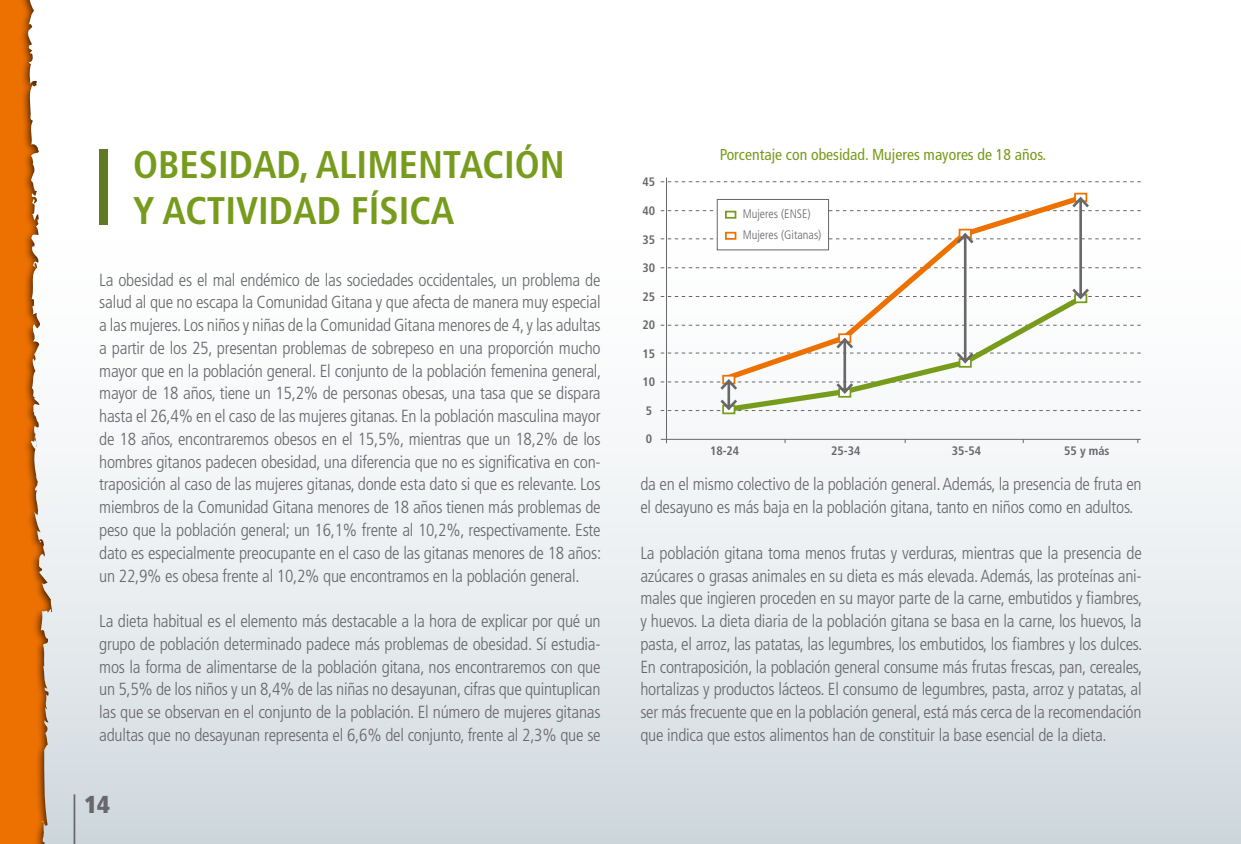
<style>
.page{position:relative;width:1241px;height:844px;background:#fff}
.page>*{position:absolute;margin:0;border:0;box-sizing:border-box;transform-origin:0 0}
.t1{font:700 condensed 38.5px "Frutiger";color:#779c1d}
.t2{font:900 condensed 24.5px "Frutiger";color:#68676c}
.t3{font:300 condensed 17.5px/22.8px "Frutiger";letter-spacing:-.015em;color:#68676c;text-align:justify}
.t4{font:condensed 15.75px "Frutiger";color:#779c1d}
.t5{font:700 condensed 12.25px "Frutiger";color:#68676c}
.t6{font:300 condensed 12.25px/21px "Frutiger";color:#68676c}
</style>
<div class="page">
<div style="left:0;top:240px;width:1240px;height:603px;background:linear-gradient(to bottom,#fff,#d2dbdf)"></div>
<hr style="left:74px;top:794px;width:1px;height:49px;background:#68676c">
<div style="left:99px;top:149px;width:9px;height:75px;background:#617825"></div>
<div style="left:0;top:0;width:53px;height:843px;background:#000;opacity:.75"></div>
<hr style="left:666px;top:177px;width:1px;height:266px;background:#68676c">
<hr style="left:660px;top:439px;width:480px;height:1px;background:#68676c">
<svg style="left:660px;top:325px;width:480px;height:1px"></svg>
<svg style="left:660px;top:267px;width:480px;height:1px"></svg>
<svg style="left:660px;top:181px;width:480px;height:1px"></svg>
<svg style="left:722px;top:412px;width:366px;height:3px"></svg>
<svg style="left:718px;top:192px;width:370px;height:185px"></svg>
<svg style="left:722px;top:375px;width:13px;height:2px"></svg>
<svg style="left:722px;top:412px;width:13px;height:2px"></svg>
<svg style="left:838px;top:333px;width:13px;height:2px"></svg>
<svg style="left:958px;top:229px;width:13px;height:2px"></svg>
<svg style="left:958px;top:365px;width:13px;height:2px"></svg>
<svg style="left:1073px;top:193px;width:14px;height:2px"></svg>
<svg style="left:1073px;top:301px;width:14px;height:2px"></svg>
<div style="left:716px;top:199px;width:112px;height:51px;background:#fff"></div>
<svg style="left:725px;top:211px;width:11px;height:7px"></svg>
<hr style="left:843px;top:339px;width:3px;height:53px;background:#68676c">
<svg style="left:660px;top:377px;width:480px;height:35px"></svg>
<hr style="left:963px;top:234px;width:3px;height:127px;background:#68676c">
<svg style="left:660px;top:231px;width:480px;height:15px"></svg>
<svg style="left:660px;top:335px;width:480px;height:30px"></svg>
<hr style="left:1079px;top:198px;width:2px;height:99px;background:#68676c">
<svg style="left:660px;top:195px;width:480px;height:16px"></svg>
<svg style="left:660px;top:286px;width:480px;height:15px"></svg>
<h1 class="t1" style="left:133px;top:142px;width:46px">OBESIDAD</h1>
<h1 class="t1" style="left:299px;top:142px;width:38px">, ALIMENTACIÓN</h1>
<h1 class="t1" style="left:133px;top:188px;width:50px">Y ACTIVIDAD</h1>
<h1 class="t1" style="left:351px;top:188px;width:48px">FÍSICA</h1>
<p class="t3" style="left:99px;top:268px;width:503px">La obesidad es el mal endémico de las sociedades occidentales, un problema de salud al que no escapa la Comunidad Gitana y que afecta de manera muy especial a las mujeres. Los niños y niñas de la Comunidad Gitana menores de 4, y las adultas a partir de los 25, presentan problemas de sobrepeso en una proporción mucho mayor que en la población general. El conjunto de la población femenina general, mayor de 18 años, tiene un 15,2% de personas obesas, una tasa que se dispara hasta el 26,4% en el caso de las mujeres gitanas. En la población masculina mayor de 18 años, encontraremos obesos en el 15,5%, mientras que un 18,2% de los hombres gitanos padecen obesidad, una diferencia que no es significativa en con&shy;traposición al caso de las mujeres gitanas, donde esta dato si que es relevante. Los miembros de la Comunidad Gitana menores de 18 años tienen más problemas de peso que la población general; un 16,1% frente al 10,2%, respectivamente. Este dato es especialmente preocupante en el caso de las gitanas menores de 18 años: un 22,9% es obesa frente al 10,2% que encontramos en la población general.</p>
<p class="t3" style="left:99px;top:609px;width:503px">La dieta habitual es el elemento más destacable a la hora de explicar por qué un grupo de población determinado padece más problemas de obesidad. Sí estudia&shy;mos la forma de alimentarse de la población gitana, nos encontraremos con que un 5,5% de los niños y un 8,4% de las niñas no desayunan, cifras que quintuplican las que se observan en el conjunto de la población. El número de mujeres gitanas adultas que no desayunan representa el 6,6% del conjunto, frente al 2,3% que se</p>
<h2 class="t2" style="left:84px;top:788px;width:27px">14</h2>
<p class="t5" style="left:642px;top:175px;width:14px">45</p>
<p class="t5" style="left:642px;top:203px;width:14px">40</p>
<p class="t5" style="left:642px;top:232px;width:14px">35</p>
<p class="t5" style="left:642px;top:260px;width:14px">30</p>
<p class="t5" style="left:642px;top:289px;width:14px">25</p>
<p class="t5" style="left:642px;top:317px;width:14px">20</p>
<p class="t5" style="left:642px;top:346px;width:14px">15</p>
<p class="t5" style="left:642px;top:375px;width:14px">10</p>
<p class="t5" style="left:645px;top:403px;width:8px">5</p>
<p class="t5" style="left:645px;top:432px;width:8px">0</p>
<p class="t4" style="left:719px;top:145px;width:328px">Porcentaje con obesidad. Mujeres mayores de 18 años.</p>
<p class="t6" style="left:742px;top:204px;width:80px">Mujeres (ENSE)<br>Mujeres (Gitanas)</p>
<p class="t5" style="left:710px;top:443px;width:31px">18-24</p>
<p class="t5" style="left:831px;top:443px;width:31px">25-34</p>
<p class="t5" style="left:951px;top:443px;width:31px">35-54</p>
<p class="t5" style="left:1063px;top:443px;width:47px">55 Y MÁS</p>
<p class="t3" style="left:640px;top:473px;width:502px">da en el mismo colectivo de la población general. Además, la presencia de fruta en el desayuno es más baja en la población gitana, tanto en niños como en adultos.</p>
<p class="t3" style="left:640px;top:541px;width:503px">La población gitana toma menos frutas y verduras, mientras que la presencia de azúcares o grasas animales en su dieta es más elevada. Además, las proteínas ani&shy;males que ingieren proceden en su mayor parte de la carne, embutidos y fiambres, y huevos. La dieta diaria de la población gitana se basa en la carne, los huevos, la pasta, el arroz, las patatas, las legumbres, los embutidos, los fiambres y los dulces.<br>En contraposición, la población general consume más frutas frescas, pan, cereales, hortalizas y productos lácteos. El consumo de legumbres, pasta, arroz y patatas, al ser más frecuente que en la población general, está más cerca de la recomendación que indica que estos alimentos han de constituir la base esencial de la dieta.</p>
</div>
